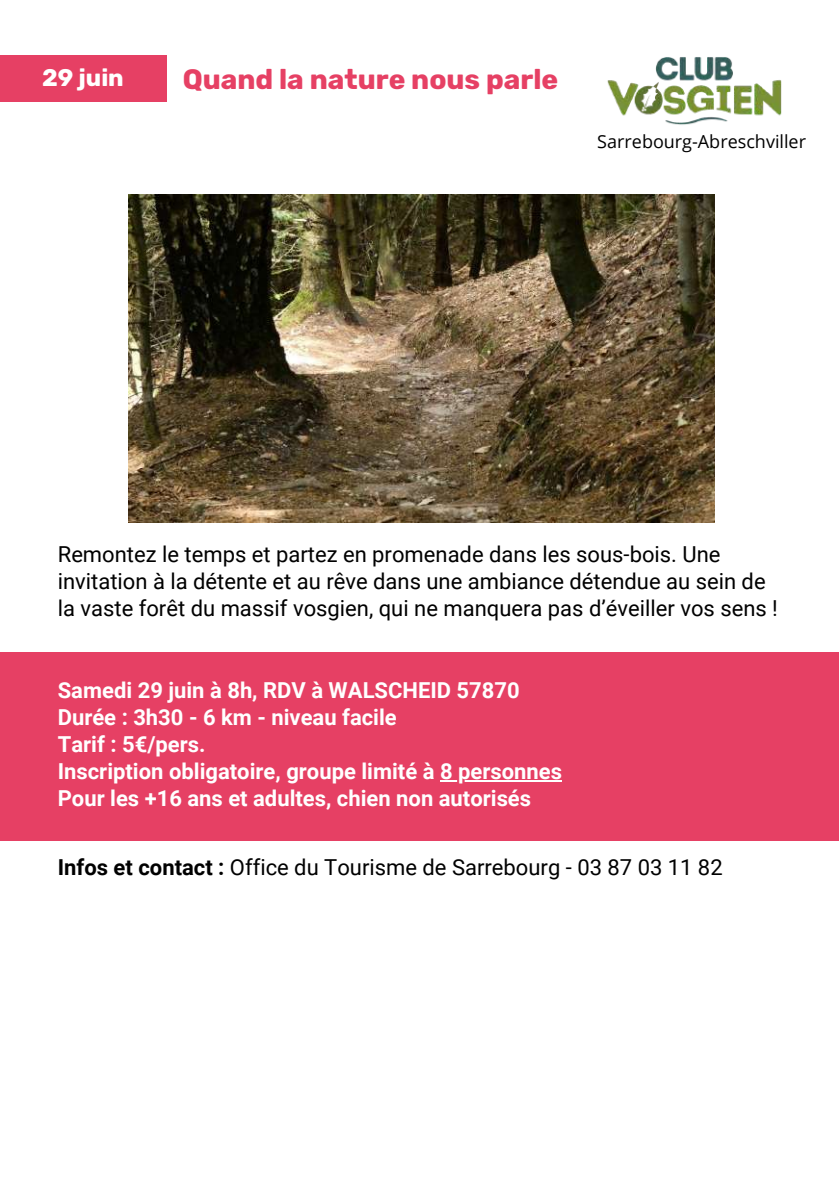
<style>
.page{position:relative;width:839px;height:1191px;background:#fff}
.page>*{position:absolute;margin:0;border:0;box-sizing:border-box;transform-origin:0 0}
.t1{font:700 28px "Rubik";color:#e64064}
.t2{font:700 24px "Rubik";color:#fff}
.t3{font:22px/27px "Roboto";color:#000}
.t4{font:700 22px/27px "Roboto";color:#fff}
.t5{font:18px "Open Sans";color:#000}
.s1{font-weight:700}
</style>
<div class="page">
<div style="left:0;top:56px;width:166px;height:46px;background:#e64064"></div>
<div style="left:0;top:652px;width:838px;height:189px;background:#e64064"></div>
<img style="left:129px;top:194px;width:585px;height:329px">
<img style="left:607px;top:57px;width:175px;height:68px">
<hr style="left:440px;top:781px;width:122px;height:1px;background:#fff">
<p class="t2" style="left:42px;top:63px;width:83px">29 juin</p>
<p class="t1" style="left:183px;top:62px;width:377px">Quand la nature nous parle</p>
<p class="t5" style="left:597px;top:128px;width:210px">Sarrebourg-Abreschviller</p>
<p class="t3" style="left:58px;top:541px;width:721px">Remontez le temps et partez en promenade dans les sous-bois. Une invitation à la détente et au rêve dans une ambiance détendue au sein de la vaste forêt du massif vosgien, qui ne manquera pas d’éveiller vos sens !</p>
<p class="t4" style="left:58px;top:677px;width:505px">Samedi 29 juin à 8h, RDV à WALSCHEID 57870<br>Durée : 3h30 - 6 km - niveau facile<br>Tarif : 5€/pers.<br>Inscription obligatoire, groupe limité à 8 personnes Pour les +16 ans et adultes, chien non autorisés</p>
<p class="t3" style="left:58px;top:854px;width:666px"><span class="s1">Infos et contact :</span> Office du Tourisme de Sarrebourg - 03 87 03 11 82</p>
</div>
